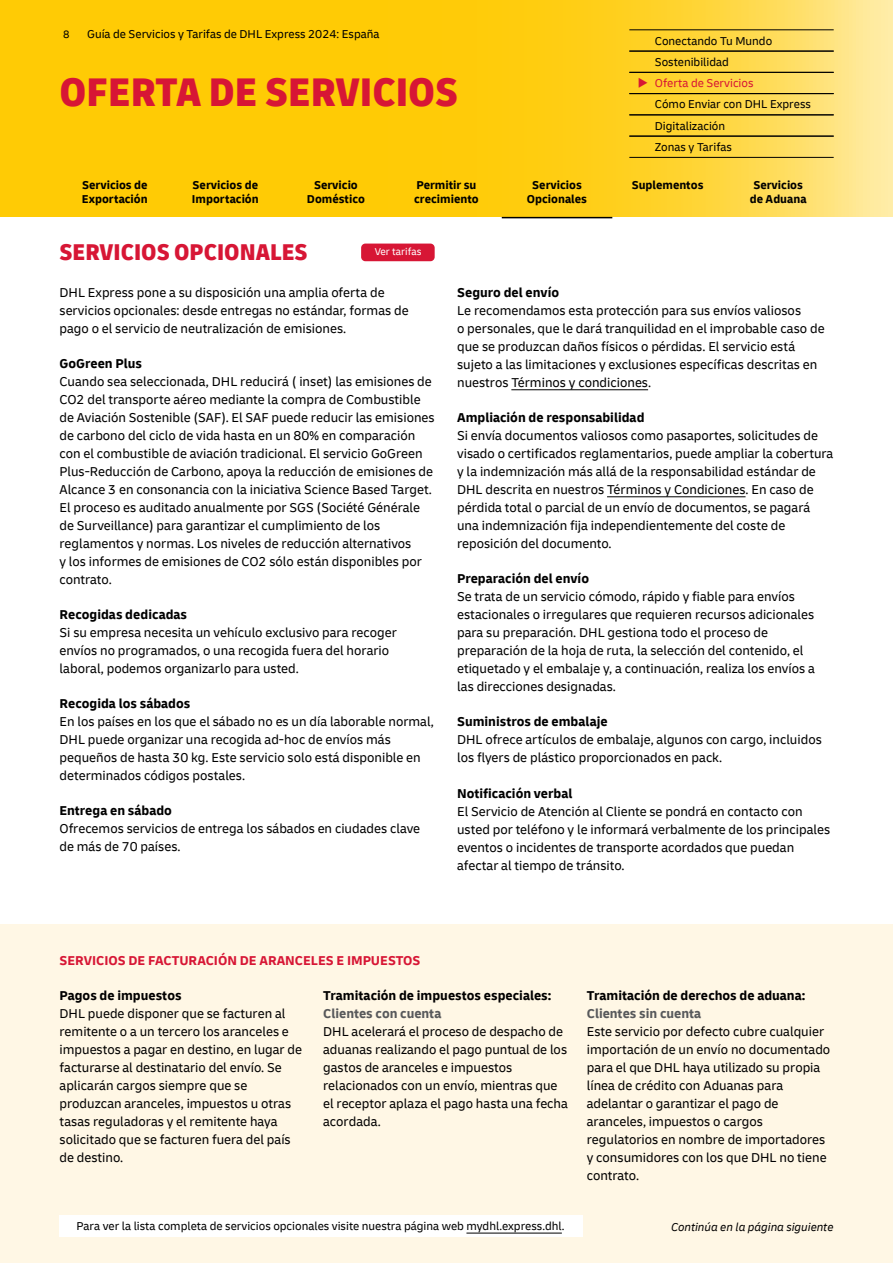
<style>
.page{position:relative;width:893px;height:1263px;background:#fff}
.page>*{position:absolute;margin:0;border:0;box-sizing:border-box;transform-origin:0 0}
.t1{font:900 condensed 42px "Delivery";color:#d71635}
.H3_Secondary_headline{font:900 condensed 24px "Delivery";color:#d71635}
.P_Copy_text{font:13.5px/18px "Delivery";color:#000}
.H4_Paragraph_header{font:700 13.5px/18px "Delivery";color:#000}
.H4_Paragraph_header-2{font:13.5px/18px "Delivery";color:#000}
.H3_Secondary_headline-2{font:700 13.5px "Delivery";color:#d71635}
.NOTE_Footer_text{font:12px/21.3px "Delivery";color:#000}
.t2{font:700 12px/13.5px "Delivery";color:#000}
.t3{font:italic 12px "Delivery";color:#000}
.t4{font:11.25px "Delivery";color:#000}
.P_Copy_text-2{font:10.5px "Delivery";color:#fff}
.s1{color:#d71635}
.s2{color:#58595b}
</style>
<div class="page">
<svg style="left:0;top:0;width:893px;height:217px;background:#fecf20"></svg>
<hr style="left:629px;top:30px;width:205px;height:1px;background:#000">
<hr style="left:629px;top:51px;width:205px;height:1px;background:#000">
<hr style="left:629px;top:72px;width:205px;height:1px;background:#000">
<hr style="left:629px;top:93px;width:205px;height:1px;background:#000">
<hr style="left:629px;top:115px;width:205px;height:1px;background:#000">
<hr style="left:629px;top:136px;width:205px;height:1px;background:#000">
<hr style="left:629px;top:157px;width:205px;height:1px;background:#000">
<hr style="left:502px;top:217px;width:110px;height:1px;background:#000">
<hr style="left:511px;top:389px;width:137px;height:1px;background:#000">
<hr style="left:607px;top:496px;width:138px;height:1px;background:#000">
<div style="left:361px;top:244px;width:74px;height:17px;background:#d71635;border-radius:4px"></div>
<div style="left:0;top:924px;width:893px;height:339px;background:#fff7e5"></div>
<div style="left:60px;top:1215px;width:523px;height:21px;background:#fff"></div>
<hr style="left:466px;top:1233px;width:96px;height:1px;background:#000">
<p class="t4" style="left:63px;top:28px;width:8px">8</p>
<p class="NOTE_Footer_text" style="left:87px;top:24px;width:294px">Guía de Servicios y Tarifas de DHL Express 2024: España</p>
<h1 class="t1" style="left:60px;top:65px;width:400px">OFERTA DE SERVICIOS</h1>
<p class="NOTE_Footer_text" style="left:655px;top:30px;width:119px">Conectando Tu Mundo<br>Sostenibilidad</p>
<p class="NOTE_Footer_text" style="left:655px;top:72px;width:158px;text-indent:-17px"><span class="s1">◆ Oferta de Servicios<br></span>Cómo Enviar con DHL Express<br>Digitalización<br>Zonas y Tarifas</p>
<p class="t2" style="left:82px;top:178px;width:67px">Servicios de<br>Exportación</p>
<p class="t2" style="left:192px;top:178px;width:68px">Servicios de<br>Importación</p>
<p class="t2" style="left:307px;top:178px;width:59px;text-align:center">Servicio<br>Doméstico</p>
<p class="t2" style="left:414px;top:178px;width:66px">Permitir su crecimiento</p>
<p class="t2" style="left:527px;top:178px;width:62px;text-align:center">Servicios<br>Opcionales</p>
<p class="t2" style="left:632px;top:178px;width:73px">Suplementos</p>
<p class="t2" style="left:750px;top:178px;width:58px">Servicios de Aduana</p>
<h3 class="H3_Secondary_headline" style="left:60px;top:236px;width:250px">SERVICIOS OPCIONALES</h3>
<p class="P_Copy_text" style="left:60px;top:283px;width:351px">DHL Express pone a su disposición una amplia oferta de servicios opcionales: desde entregas no estándar, formas de pago o el servicio de neutralización de emisiones.</p>
<h4 class="H4_Paragraph_header" style="left:60px;top:354px;width:84px">GoGreen Plus</h4>
<p class="P_Copy_text" style="left:60px;top:372px;width:377px">Cuando sea seleccionada, DHL reducirá ( inset) las emisiones de CO2 del transporte aéreo mediante la compra de Combustible de Aviación Sostenible (SAF). El SAF puede reducir las emisiones de carbono del ciclo de vida hasta en un 80% en comparación con el combustible de aviación tradicional. El servicio GoGreen Plus-Reducción de Carbono, apoya la reducción de emisiones de Alcance 3 en consonancia con la iniciativa Science Based Target.<br>El proceso es auditado anualmente por SGS (Société Générale de Surveillance) para garantizar el cumplimiento de los reglamentos y normas. Los niveles de reducción alternativos<br>y los informes de emisiones de CO2 sólo están disponibles por contrato.</p>
<h4 class="H4_Paragraph_header" style="left:60px;top:605px;width:129px">Recogidas dedicadas</h4>
<p class="P_Copy_text" style="left:60px;top:623px;width:339px">Si su empresa necesita un vehículo exclusivo para recoger envíos no programados, o una recogida fuera del horario laboral, podemos organizarlo para usted.</p>
<h4 class="H4_Paragraph_header" style="left:60px;top:694px;width:132px">Recogida los sábados</h4>
<p class="P_Copy_text" style="left:60px;top:712px;width:376px">En los países en los que el sábado no es un día laborable normal, DHL puede organizar una recogida ad-hoc de envíos más pequeños de hasta 30 kg. Este servicio solo está disponible en determinados códigos postales.</p>
<h4 class="H4_Paragraph_header" style="left:60px;top:801px;width:114px">Entrega en sábado</h4>
<p class="P_Copy_text" style="left:60px;top:819px;width:362px">Ofrecemos servicios de entrega los sábados en ciudades clave de más de 70 países.</p>
<p class="P_Copy_text-2" style="left:375px;top:245px;width:48px">Ver tarifas</p>
<h4 class="H4_Paragraph_header" style="left:457px;top:283px;width:104px">Seguro del envío</h4>
<p class="P_Copy_text" style="left:457px;top:301px;width:369px">Le recomendamos esta protección para sus envíos valiosos<br>o personales, que le dará tranquilidad en el improbable caso de que se produzcan daños físicos o pérdidas. El servicio está sujeto a las limitaciones y exclusiones específicas descritas en nuestros Términos y condiciones.</p>
<h4 class="H4_Paragraph_header" style="left:457px;top:408px;width:189px">Ampliación de responsabilidad</h4>
<p class="P_Copy_text" style="left:457px;top:426px;width:378px">Si envía documentos valiosos como pasaportes, solicitudes de visado o certificados reglamentarios, puede ampliar la cobertura y la indemnización más allá de la responsabilidad estándar de DHL descrita en nuestros Términos y Condiciones. En caso de pérdida total o parcial de un envío de documentos, se pagará una indemnización fija independientemente del coste de reposición del documento.</p>
<h4 class="H4_Paragraph_header" style="left:457px;top:569px;width:133px">Preparación del envío</h4>
<p class="P_Copy_text" style="left:457px;top:587px;width:359px">Se trata de un servicio cómodo, rápido y fiable para envíos estacionales o irregulares que requieren recursos adicionales para su preparación. DHL gestiona todo el proceso de preparación de la hoja de ruta, la selección del contenido, el etiquetado y el embalaje y, a continuación, realiza los envíos a las direcciones designadas.</p>
<h4 class="H4_Paragraph_header" style="left:457px;top:712px;width:152px">Suministros de embalaje</h4>
<h4 class="H4_Paragraph_header-2" style="left:457px;top:730px;width:366px">DHL ofrece artículos de embalaje, algunos con cargo, incluidos los flyers de plástico proporcionados en pack.</h4>
<h4 class="H4_Paragraph_header" style="left:457px;top:784px;width:117px">Notificación verbal</h4>
<p class="P_Copy_text" style="left:457px;top:802px;width:375px">El Servicio de Atención al Cliente se pondrá en contacto con usted por teléfono y le informará verbalmente de los principales eventos o incidentes de transporte acordados que puedan afectar al tiempo de tránsito.</p>
<h3 class="H3_Secondary_headline-2" style="left:60px;top:952px;width:362px">SERVICIOS DE FACTURACIÓN DE ARANCELES E IMPUESTOS</h3>
<h4 class="H4_Paragraph_header" style="left:60px;top:986px;width:124px">Pagos de impuestos</h4>
<p class="P_Copy_text" style="left:60px;top:1004px;width:244px">DHL puede disponer que se facturen al remitente o a un tercero los aranceles e impuestos a pagar en destino, en lugar de facturarse al destinatario del envío. Se aplicarán cargos siempre que se produzcan aranceles, impuestos u otras tasas reguladoras y el remitente haya solicitado que se facturen fuera del país de destino.</p>
<h4 class="H4_Paragraph_header" style="left:323px;top:986px;width:230px">Tramitación de impuestos especiales:<br><span class="s2">Clientes con cuenta</span></h4>
<p class="P_Copy_text" style="left:323px;top:1022px;width:246px">DHL acelerará el proceso de despacho de aduanas realizando el pago puntual de los gastos de aranceles e impuestos relacionados con un envío, mientras que el receptor aplaza el pago hasta una fecha acordada.</p>
<h4 class="H4_Paragraph_header" style="left:587px;top:986px;width:220px">Tramitación de derechos de aduana:<br><span class="s2">Clientes sin cuenta</span></h4>
<p class="P_Copy_text" style="left:587px;top:1022px;width:245px">Este servicio por defecto cubre cualquier importación de un envío no documentado para el que DHL haya utilizado su propia línea de crédito con Aduanas para adelantar o garantizar el pago de aranceles, impuestos o cargos regulatorios en nombre de importadores y consumidores con los que DHL no tiene contrato.</p>
<p class="NOTE_Footer_text" style="left:77px;top:1215px;width:490px">Para ver la lista completa de servicios opcionales visite nuestra página web mydhl.express.dhl.</p>
<p class="t3" style="left:671px;top:1220px;width:164px">Continúa en la página siguiente</p>
</div>
